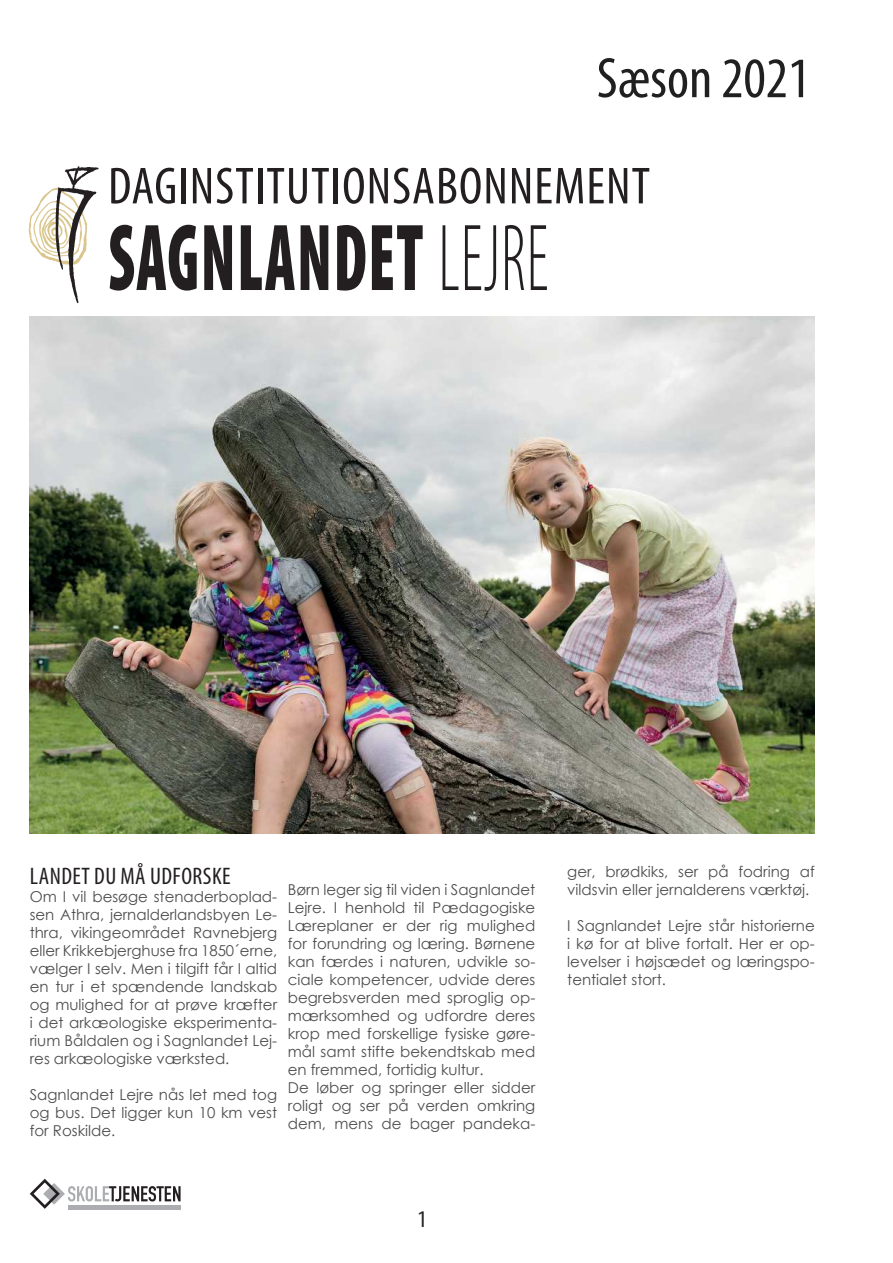
<style>
.page{position:relative;width:893px;height:1263px;background:#fff}
.page>*{position:absolute;margin:0;border:0;box-sizing:border-box;transform-origin:0 0}
.t1{font:900 condensed 96px "Myriad Pro";letter-spacing:.02em;color:#231f20;scale:.68 1}
.t2{font:condensed 57.6px "Myriad Pro";color:#202020}
.t3{font:condensed 54px "Myriad Pro";color:#231f20}
.t4{font:condensed 52.5px "Myriad Pro";letter-spacing:.02em;color:#231f20}
.t5{font:condensed 24px "Myriad Pro";letter-spacing:.02em;color:#231f20}
.t6{font:15px/18px "Century Gothic";color:#4d4d4f;text-align:justify}
.s1{font-weight:300}
</style>
<div class="page">
<img style="left:30px;top:316px;width:785px;height:518px">
<img style="left:28px;top:189px;width:25px;height:72px">
<img style="left:53px;top:166px;width:46px;height:138px">
<svg style="left:30px;top:1179px;width:151px;height:30px"></svg>
<hr style="left:68px;top:1205px;width:113px;height:4px;background:#abadb0">
<p class="t2" style="left:597px;top:43px;width:215px">Sæson 2021</p>
<p class="t3" style="left:453px;top:41px;width:346px">1.8.2019 - 31.7.2020</p>
<p class="t4" style="left:108px;top:158px;width:543px">DAGINSTITUTIONSABONNEMENT</p>
<p class="t1" style="left:108px;top:201px;width:649px">SAGNLANDET <span class="s1">LEJRE</span></p>
<p class="t5" style="left:30px;top:863px;width:202px">LANDET DU MÅ UDFORSKE</p>
<p class="t6" style="left:30px;top:887px;width:249px">Om I vil besøge stenaderboplad&shy;sen Athra, jernalderlandsbyen Le&shy;thra, vikingeområdet Ravnebjerg eller Krikkebjerghuse fra 1850´erne, vælger I selv. Men i tilgift får I altid en tur i et spændende landskab og mulighed for at prøve kræfter i det arkæologiske eksperimenta&shy;rium Båldalen og i Sagnlandet Lej&shy;res arkæologiske værksted.</p>
<p class="t6" style="left:30px;top:1085px;width:249px">Sagnlandet Lejre nås let med tog og bus. Det ligger kun 10 km vest for Roskilde.</p>
<p class="t6" style="left:288px;top:880px;width:249px;text-align:left">Børn leger sig til viden i Sagnlandet<br>Lejre. I henhold til Pædagogiske<br>Læreplaner er der rig mulighed for forundring og læring. Børnene kan færdes i naturen, udvikle so&shy;ciale kompetencer, udvide deres begrebsverden med sproglig op&shy;mærksomhed og udfordre deres krop med forskellige fysiske gøre&shy;mål samt stifte bekendtskab med en fremmed, fortidig kultur.<br>De løber og springer eller sidder roligt og ser på verden omkring dem, mens de bager pandeka-</p>
<p class="t5" style="left:418px;top:1206px;width:11px">1</p>
<p class="t6" style="left:567px;top:862px;width:249px">ger, brødkiks, ser på fodring af vildsvin eller jernalderens værktøj.</p>
<p class="t6" style="left:567px;top:916px;width:249px">I Sagnlandet Lejre står historierne i kø for at blive fortalt. Her er op&shy;levelser i højsædet og læringspo&shy;tentialet stort.</p>
</div>
